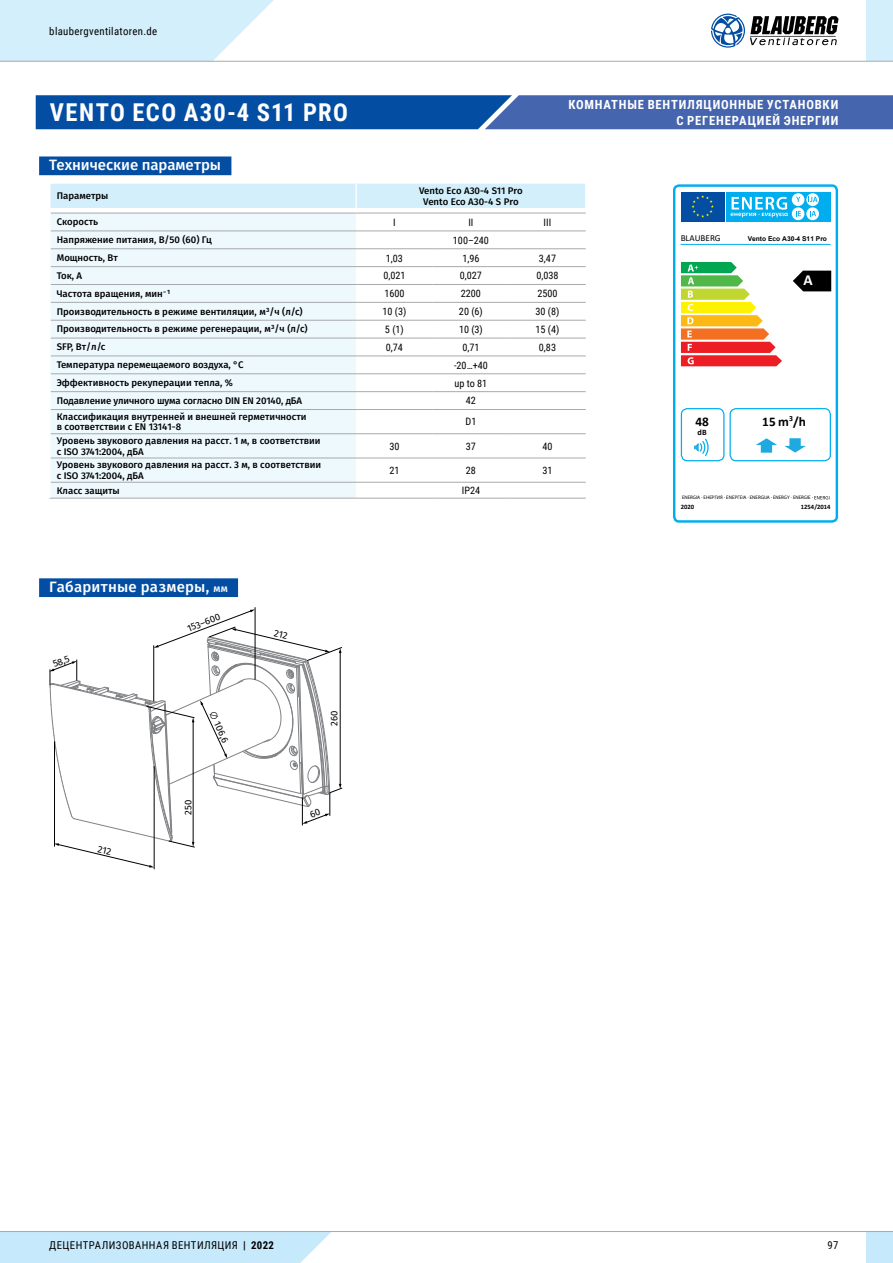
<style>
.page{position:relative;width:893px;height:1263px;background:#fff}
.page>*{position:absolute;margin:0;border:0;box-sizing:border-box;transform-origin:0 0}
.t1{font:700 24.6px "Roboto Condensed";letter-spacing:.055em;color:#fff}
.t2{font:700 15.3px "Calibri";color:#fff}
.t3{font:500 15px "Fira Sans";letter-spacing:.005em;color:#fff}
.t4{font:700 13.2px "Calibri";color:#000}
.t5{font:700 12.6px/15.3px "Roboto Condensed";letter-spacing:.065em;color:#fff;text-align:right}
.t6{font:10.8px "Roboto Condensed";letter-spacing:.035em;color:#000}
.t7{font:10.2px "Roboto Condensed";color:#000}
.t8{font:500 9.6px/10.8px "Fira Sans";color:#000}
.t9{font:9.6px "Fira Sans";color:#000}
.t10{font:9.15px "Calibri";color:#000}
.t11{font:700 8.25px "Calibri";color:#000}
.t12{font:700 6.6px "Arial";color:#000}
.t13{font:700 6.6px "Calibri";color:#000}
.t14{font:4.95px "Myriad Pro";color:#000}
.s1{font-size:10.5px}
.s2{font-weight:700}
</style>
<div class="page">
<div style="left:866px;top:1231px;width:27px;height:32px;background:#c6eafb"></div>
<div style="left:0;top:1232px;width:331px;height:31px;background:#c6eafb"></div>
<hr style="left:0;top:1231px;width:893px;height:1px;background:#a7a9ac">
<div style="left:866px;top:0;width:27px;height:61px;background:#d3effc"></div>
<svg style="left:711px;top:14px;width:127px;height:34px"></svg>
<svg style="left:0;top:0;width:295px;height:61px"></svg>
<hr style="left:0;top:61px;width:893px;height:1px;background:#a7a9ac">
<svg style="left:36px;top:95px;width:857px;height:34px;background:#255ba9"></svg>
<div style="left:39px;top:578px;width:199px;height:19px;background:#034ea2"></div>
<hr style="left:154px;top:766px;width:1px;height:103px;background:#000">
<hr style="left:255px;top:607px;width:1px;height:73px;background:#000">
<div style="left:39px;top:156px;width:192px;height:19px;background:#034ea2"></div>
<div style="left:51px;top:410px;width:305px;height:88px;background:#eef9fe"></div>
<svg style="left:356px;top:434px;width:230px;height:64px"></svg>
<hr style="left:356px;top:433px;width:77px;height:1px;background:#a7a9ac">
<hr style="left:433px;top:433px;width:76px;height:1px;background:#a7a9ac">
<hr style="left:509px;top:433px;width:77px;height:1px;background:#a7a9ac">
<hr style="left:356px;top:458px;width:77px;height:1px;background:#a7a9ac">
<hr style="left:433px;top:458px;width:76px;height:1px;background:#a7a9ac">
<hr style="left:509px;top:458px;width:77px;height:1px;background:#a7a9ac">
<hr style="left:51px;top:458px;width:305px;height:1px;background:#a7a9ac">
<hr style="left:51px;top:409px;width:305px;height:1px;background:#a7a9ac">
<hr style="left:51px;top:433px;width:305px;height:1px;background:#a7a9ac">
<hr style="left:51px;top:482px;width:305px;height:1px;background:#a7a9ac">
<hr style="left:49px;top:498px;width:307px;height:1px;background:#a7a9ac">
<hr style="left:356px;top:498px;width:77px;height:1px;background:#a7a9ac">
<hr style="left:433px;top:498px;width:76px;height:1px;background:#a7a9ac">
<hr style="left:509px;top:498px;width:77px;height:1px;background:#a7a9ac">
<svg style="left:50px;top:184px;width:536px;height:225px"></svg>
<hr style="left:356px;top:213px;width:77px;height:1px;background:#a7a9ac">
<hr style="left:433px;top:213px;width:76px;height:1px;background:#a7a9ac">
<hr style="left:509px;top:213px;width:77px;height:1px;background:#a7a9ac">
<hr style="left:356px;top:231px;width:77px;height:1px;background:#a7a9ac">
<hr style="left:433px;top:231px;width:76px;height:1px;background:#a7a9ac">
<hr style="left:509px;top:231px;width:77px;height:1px;background:#a7a9ac">
<hr style="left:356px;top:482px;width:77px;height:1px;background:#a7a9ac">
<hr style="left:433px;top:482px;width:76px;height:1px;background:#a7a9ac">
<hr style="left:509px;top:482px;width:77px;height:1px;background:#a7a9ac">
<hr style="left:356px;top:373px;width:77px;height:1px;background:#a7a9ac">
<hr style="left:433px;top:373px;width:76px;height:1px;background:#a7a9ac">
<hr style="left:509px;top:373px;width:77px;height:1px;background:#a7a9ac">
<hr style="left:356px;top:391px;width:77px;height:1px;background:#a7a9ac">
<hr style="left:433px;top:391px;width:76px;height:1px;background:#a7a9ac">
<hr style="left:509px;top:391px;width:77px;height:1px;background:#a7a9ac">
<hr style="left:356px;top:409px;width:77px;height:1px;background:#a7a9ac">
<hr style="left:433px;top:409px;width:76px;height:1px;background:#a7a9ac">
<hr style="left:509px;top:409px;width:77px;height:1px;background:#a7a9ac">
<div style="left:681px;top:408px;width:43px;height:53px;border:1px solid #00aeef;border-radius:6px"></div>
<div style="left:729px;top:408px;width:102px;height:53px;border:1px solid #00aeef;border-radius:6px"></div>
<svg style="left:694px;top:438px;width:15px;height:18px"></svg>
<svg style="left:812px;top:496px;width:17px;height:3px"></svg>
<svg style="left:681px;top:262px;width:101px;height:104px"></svg>
<svg style="left:756px;top:438px;width:21px;height:15px"></svg>
<svg style="left:784px;top:438px;width:22px;height:15px"></svg>
<div style="left:673px;top:184px;width:165px;height:339px;border:2px solid #00aeef;border-radius:5px"></div>
<div style="left:681px;top:192px;width:43px;height:29px;background:#034ea2"></div>
<div style="left:726px;top:192px;width:104px;height:29px;background:#00aeef"></div>
<svg style="left:692px;top:195px;width:22px;height:23px"></svg>
<svg style="left:730px;top:197px;width:58px;height:20px"></svg>
<svg style="left:792px;top:193px;width:12px;height:13px"></svg>
<svg style="left:796px;top:197px;width:4px;height:5px"></svg>
<svg style="left:806px;top:193px;width:13px;height:13px"></svg>
<svg style="left:792px;top:207px;width:12px;height:13px"></svg>
<svg style="left:796px;top:211px;width:5px;height:5px"></svg>
<svg style="left:806px;top:207px;width:13px;height:13px"></svg>
<svg style="left:808px;top:197px;width:9px;height:5px"></svg>
<svg style="left:810px;top:211px;width:6px;height:5px"></svg>
<hr style="left:680px;top:244px;width:150px;height:1px;background:#00aeef">
<svg style="left:793px;top:271px;width:38px;height:20px"></svg>
<svg style="left:49px;top:609px;width:294px;height:258px"></svg>
<p class="t6" style="left:49px;top:23px;width:109px">blaubergventilatoren.de</p>
<h1 class="t1" style="left:50px;top:95px;width:300px">VENTO ECO A30-4 S11 PRO</h1>
<h3 class="t3" style="left:49px;top:154px;width:173px">Технические параметры</h3>
<p class="t8" style="left:57px;top:191px;width:53px">Параметры</p>
<p class="t8" style="left:419px;top:186px;width:105px;text-align:center">Vento Eco A30-4 S11 Pro<br>Vento Eco A30-4 S Pro</p>
<p class="t8" style="left:57px;top:217px;width:43px">Скорость</p>
<p class="t7" style="left:393px;top:215px;width:4px">I</p>
<p class="t7" style="left:468px;top:215px;width:7px">II</p>
<p class="t7" style="left:544px;top:215px;width:9px">III</p>
<p class="t8" style="left:57px;top:235px;width:157px">Напряжение питания, В/50 (60) Гц</p>
<p class="t7" style="left:453px;top:233px;width:38px">100–240</p>
<p class="t8" style="left:57px;top:253px;width:63px">Мощность, Вт</p>
<p class="t7" style="left:386px;top:251px;width:19px">1,03</p>
<p class="t7" style="left:462px;top:251px;width:19px">1,96</p>
<p class="t7" style="left:539px;top:251px;width:19px">3,47</p>
<p class="t8" style="left:57px;top:271px;width:27px">Ток, А</p>
<p class="t7" style="left:383px;top:269px;width:24px">0,021</p>
<p class="t7" style="left:460px;top:269px;width:24px">0,027</p>
<p class="t7" style="left:536px;top:269px;width:24px">0,038</p>
<p class="t8" style="left:57px;top:289px;width:115px">Частота вращения, мин⁻¹</p>
<p class="t7" style="left:384px;top:286px;width:22px">1600</p>
<p class="t7" style="left:461px;top:286px;width:22px">2200</p>
<p class="t7" style="left:537px;top:286px;width:22px">2500</p>
<p class="t8" style="left:57px;top:307px;width:247px">Производительность в режиме вентиляции, м³/ч (л/с)</p>
<p class="t7" style="left:382px;top:304px;width:25px">10 (3)</p>
<p class="t7" style="left:459px;top:304px;width:25px">20 (6)</p>
<p class="t7" style="left:535px;top:304px;width:25px">30 (8)</p>
<p class="t8" style="left:57px;top:324px;width:252px">Производительность в режиме регенерации, м³/ч (л/с)</p>
<p class="t7" style="left:385px;top:322px;width:20px">5 (1)</p>
<p class="t7" style="left:459px;top:322px;width:25px">10 (3)</p>
<p class="t7" style="left:535px;top:322px;width:25px">15 (4)</p>
<p class="t8" style="left:57px;top:342px;width:50px">SFP, Вт/л/с</p>
<p class="t7" style="left:386px;top:340px;width:19px">0,74</p>
<p class="t7" style="left:462px;top:340px;width:19px">0,71</p>
<p class="t7" style="left:539px;top:340px;width:19px">0,83</p>
<p class="t8" style="left:57px;top:360px;width:188px">Температура перемещаемого воздуха, °С</p>
<p class="t7" style="left:454px;top:358px;width:35px">-20…+40</p>
<p class="t8" style="left:57px;top:378px;width:178px">Эффективность рекуперации тепла, %</p>
<p class="t7" style="left:455px;top:376px;width:34px">up to 81</p>
<p class="t8" style="left:57px;top:396px;width:247px">Подавление уличного шума согласно DIN EN 20140, дБA</p>
<p class="t7" style="left:466px;top:394px;width:12px">42</p>
<p class="t8" style="left:57px;top:411px;width:251px">Классификация внутренней и внешней герметичности в соответствии с EN 13141-8</p>
<p class="t7" style="left:465px;top:415px;width:12px">D1</p>
<p class="t8" style="left:57px;top:436px;width:265px">Уровень звукового давления на расст. 1 м, в соответствии с ISO 3741:2004, дБA</p>
<p class="t7" style="left:389px;top:439px;width:12px">30</p>
<p class="t7" style="left:466px;top:439px;width:12px">37</p>
<p class="t7" style="left:542px;top:439px;width:12px">40</p>
<p class="t8" style="left:57px;top:460px;width:266px">Уровень звукового давления на расст. 3 м, в соответствии с ISO 3741:2004, дБA</p>
<p class="t7" style="left:389px;top:463px;width:12px">21</p>
<p class="t7" style="left:466px;top:463px;width:12px">28</p>
<p class="t7" style="left:542px;top:463px;width:12px">31</p>
<p class="t8" style="left:57px;top:485px;width:65px">Класс защиты</p>
<p class="t7" style="left:462px;top:483px;width:20px">IP24</p>
<h3 class="t5" style="left:568px;top:97px;width:271px">КОМНАТНЫЕ ВЕНТИЛЯЦИОННЫЕ УСТАНОВКИ<br>С РЕГЕНЕРАЦИЕЙ ЭНЕРГИИ</h3>
<p class="t10" style="left:681px;top:231px;width:42px">BLAUBERG</p>
<p class="t12" style="left:748px;top:233px;width:81px">Vento Eco A30-4 S11 Pro</p>
<h3 class="t4" style="left:695px;top:412px;width:15px">48</h3>
<p class="t11" style="left:697px;top:427px;width:11px">dB</p>
<h2 class="t2" style="left:803px;top:269px;width:11px">A</h2>
<h3 class="t4" style="left:762px;top:412px;width:45px">15 m<sup>3</sup>/h</h3>
<p class="t14" style="left:682px;top:495px;width:130px">ENERGIA · ЕНЕРГИЯ · ΕΝΕΡΓΕΙΑ · ENERGIJA · ENERGY · ENERGIE</p>
<p class="t13" style="left:681px;top:502px;width:15px">2020</p>
<p class="t13" style="left:801px;top:502px;width:31px">1254/2014</p>
<h3 class="t3" style="left:49px;top:576px;width:180px">Габаритные размеры, <span class="s1">мм</span></h3>
<p class="t9" style="left:51px;top:658px;width:19px;rotate:-20deg">58,5</p>
<p class="t9" style="left:185px;top:622px;width:36px;rotate:-21deg">153–600</p>
<p class="t9" style="left:218px;top:709px;width:35px;rotate:65deg">∅ 106,6</p>
<p class="t9" style="left:181px;top:815px;width:16px;rotate:-90deg">250</p>
<p class="t9" style="left:327px;top:726px;width:17px;rotate:-90deg">260</p>
<p class="t6" style="left:49px;top:1238px;width:226px">ДЕЦЕНТРАЛИЗОВАННАЯ ВЕНТИЛЯЦИЯ <span class="s2">| 2022</span></p>
<p class="t6" style="left:828px;top:1238px;width:12px">97</p>
</div>
